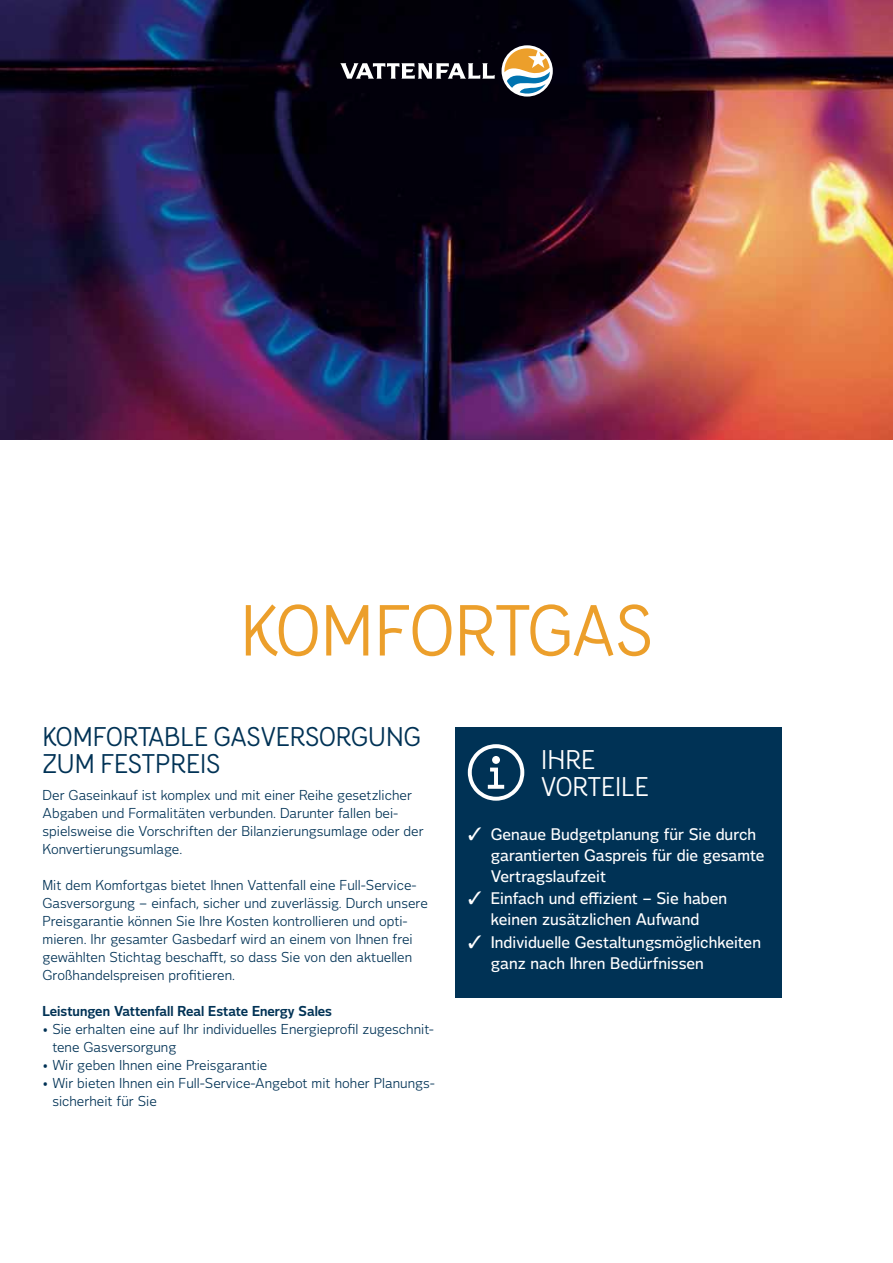
<style>
.page{position:relative;width:893px;height:1263px;background:#fff}
.page>*{position:absolute;margin:0;border:0;box-sizing:border-box;transform-origin:0 0}
.t1{font:72px "Vattenfall Headline";letter-spacing:-.015em;color:#ec9f2b}
.t2{font:27px/27px "Vattenfall Headline";color:#003255}
.t3{font:27px/27px "Vattenfall Headline";color:#fff}
.t4{font:500 15.75px/21px "Vattenfall Voice";color:#fff}
.t5{font:13.5px/18px "Vattenfall Voice";color:#003255}
.t6{font:700 13.5px "Vattenfall Voice";color:#003255}
</style>
<div class="page">
<img style="left:0;top:0;width:893px;height:440px">
<svg style="left:502px;top:45px;width:51px;height:52px"></svg>
<svg style="left:504px;top:47px;width:46px;height:49px"></svg>
<svg style="left:340px;top:63px;width:155px;height:16px"></svg>
<div style="left:455px;top:728px;width:327px;height:270px;background:#003255"></div>
<svg style="left:468px;top:744px;width:56px;height:57px"></svg>
<h1 class="t1" style="left:240px;top:588px;width:414px">KOMFORTGAS</h1>
<h2 class="t2" style="left:43px;top:722px;width:380px">KOMFORTABLE GASVERSORGUNG<br>ZUM FESTPREIS</h2>
<p class="t5" style="left:43px;top:786px;width:383px">Der Gaseinkauf ist komplex und mit einer Reihe gesetzlicher Abgaben und Formalitäten verbunden. Darunter fallen bei&shy;spielsweise die Vorschriften der Bilanzierungsumlage oder der Konvertierungsumlage.</p>
<p class="t5" style="left:43px;top:876px;width:387px">Mit dem Komfortgas bietet Ihnen Vattenfall eine Full-Service-Gasversorgung – einfach, sicher und zuverlässig. Durch unsere Preisgarantie können Sie Ihre Kosten kontrollieren und opti&shy;mieren. Ihr gesamter Gasbedarf wird an einem von Ihnen frei gewählten Stichtag beschafft, so dass Sie von den aktuellen Großhandelspreisen profitieren.</p>
<p class="t6" style="left:43px;top:1002px;width:291px">Leistungen Vattenfall Real Estate Energy Sales</p>
<p class="t5" style="left:52px;top:1020px;width:383px;text-indent:-10px">• Sie erhalten eine auf Ihr individuelles Energieprofil zugeschnit&shy;tene Gasversorgung</p>
<p class="t5" style="left:43px;top:1056px;width:226px">• Wir geben Ihnen eine Preisgarantie</p>
<p class="t5" style="left:52px;top:1074px;width:384px;text-indent:-10px">• Wir bieten Ihnen ein Full-Service-Angebot mit hoher Planungs&shy;sicherheit für Sie</p>
<h2 class="t3" style="left:541px;top:745px;width:109px">IHRE<br>VORTEILE</h2>
<p class="t4" style="left:491px;top:824px;width:275px;text-indent:-23px">✓ Genaue Budgetplanung für Sie durch garantierten Gaspreis für die gesamte<br>Vertragslaufzeit</p>
<p class="t4" style="left:468px;top:888px;width:260px;text-align:center">✓ Einfach und effizient – Sie haben keinen zusätzlichen Aufwand</p>
<p class="t4" style="left:491px;top:932px;width:272px;text-indent:-23px">✓ Individuelle Gestaltungsmöglichkeiten ganz nach Ihren Bedürfnissen</p>
</div>
